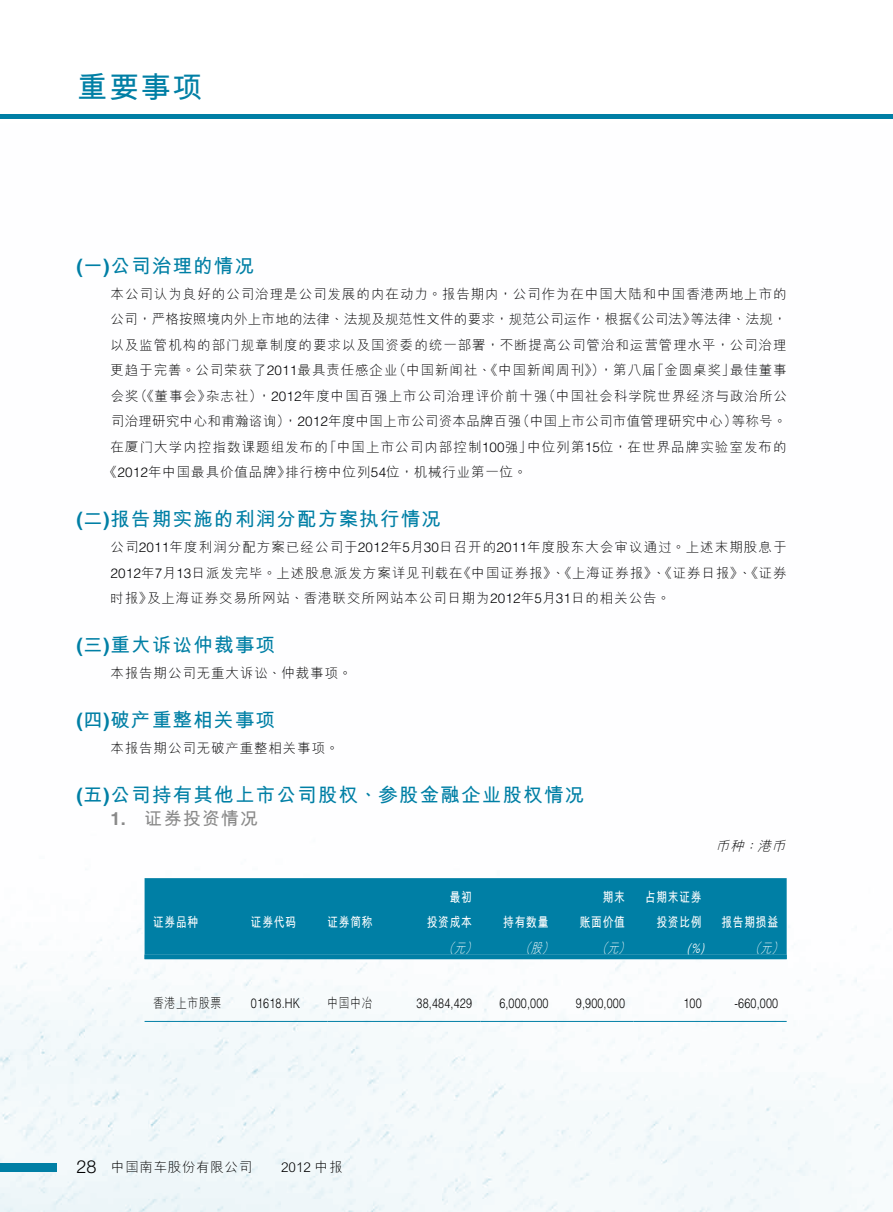
<style>
.page{position:relative;width:893px;height:1212px;background:#fff}
.page>*{position:absolute;margin:0;border:0;box-sizing:border-box;transform-origin:0 0}
.t1{font:700 30px "M Hei HKS";color:#007fa5}
.t2{font:700 19.5px "M Hei HKS";letter-spacing:.065em;color:#007fa5}
.t3{font:700 18px "M Hei HKS";letter-spacing:.065em;color:#898989}
.t4{font:300 13.5px/25.5px "M Hei HKS";letter-spacing:.065em;color:#000;text-align:justify}
.t5{font:300 13.5px "M Hei HKS";letter-spacing:.025em;color:#000}
.t6{font:300 13.5px "M Hei HKS";letter-spacing:.02em;color:#000}
.t7{font:300 13.5px "Helvetica LT Std";letter-spacing:.015em;color:#000;scale:.8 1}
.t8{font:700 13.5px/25.5px "M Hei HKS";letter-spacing:.065em;color:#fff;text-align:right;scale:.8 1}
.t9{font:italic 300 13.5px "M Hei HKS";color:#fff;scale:.8 1}
.t10{font:300 13.5px "M Hei HKS";letter-spacing:.065em;color:#000;scale:.8 1}
.t11{font:italic 300 13.5px "M Hei HKS";color:#000}
.t12{font:italic 300 13.5px "Helvetica LT Std";color:#fff;scale:.8 1}
.s1{font-family:"Helvetica LT Std"}
.s2{font-family:"Helvetica Neue LT Std";font-size:18px}
</style>
<div class="page">
<img style="left:0;top:878px;width:893px;height:334px">
<hr style="left:0;top:115px;width:893px;height:4px;background:#007fa5">
<div style="left:0;top:1163px;width:57px;height:8px;background:#007fa5"></div>
<div style="left:145px;top:878px;width:642px;height:77px;background:#007fa5"></div>
<hr style="left:145px;top:955px;width:106px;height:4px;background:#007fa5">
<hr style="left:251px;top:955px;width:76px;height:4px;background:#007fa5">
<hr style="left:327px;top:955px;width:77px;height:4px;background:#007fa5">
<hr style="left:404px;top:955px;width:76px;height:4px;background:#007fa5">
<hr style="left:480px;top:955px;width:77px;height:4px;background:#007fa5">
<hr style="left:557px;top:955px;width:77px;height:4px;background:#007fa5">
<hr style="left:634px;top:955px;width:76px;height:4px;background:#007fa5">
<hr style="left:710px;top:955px;width:77px;height:4px;background:#007fa5">
<hr style="left:145px;top:1021px;width:106px;height:1px;background:#007fa5">
<hr style="left:251px;top:1021px;width:76px;height:1px;background:#007fa5">
<hr style="left:327px;top:1021px;width:77px;height:1px;background:#007fa5">
<hr style="left:404px;top:1021px;width:76px;height:1px;background:#007fa5">
<hr style="left:480px;top:1021px;width:77px;height:1px;background:#007fa5">
<hr style="left:557px;top:1021px;width:77px;height:1px;background:#007fa5">
<hr style="left:634px;top:1021px;width:76px;height:1px;background:#007fa5">
<hr style="left:710px;top:1021px;width:77px;height:1px;background:#007fa5">
<h1 class="t1" style="left:77px;top:65px;width:127px">重要事項</h1>
<h2 class="t2" style="left:77px;top:251px;width:180px"><span class="s1">(</span>一<span class="s1">)</span>公司治理的情況</h2>
<p class="t4" style="left:111px;top:281px;width:678px">本公司認為良好的公司治理是公司發展的內在動力。報告期內，公司作為在中國大陸和中國香港兩地上市的</p>
<p class="t6" style="left:111px;top:310px;width:677px">公司，嚴格按照境內外上市地的法律、法規及規範性文件的要求，規範公司運作，根據《公司法》等法律、法規，</p>
<p class="t4" style="left:110px;top:332px;width:678px">以及監管機構的部門規章制度的要求以及國資委的統一部署，不斷提高公司管治和運營管理水平，公司治理</p>
<p class="t4" style="left:110px;top:357px;width:678px">更趨於完善。公司榮獲了<span class="s1">2011</span>最具責任感企業（中國新聞社、《中國新聞周刊》），第八屆「金圓桌獎」最佳董事</p>
<p class="t4" style="left:111px;top:383px;width:678px">會獎（《董事會》雜誌社），<span class="s1">2012</span>年度中國百強上市公司治理評價前十強（中國社會科學院世界經濟與政治所公</p>
<p class="t5" style="left:111px;top:412px;width:677px">司治理研究中心和甫瀚諮詢），<span class="s1">2012</span>年度中國上市公司資本品牌百強（中國上市公司市值管理研究中心）等稱號。</p>
<p class="t4" style="left:111px;top:434px;width:677px">在廈門大學內控指數課題組發佈的「中國上市公司內部控制<span class="s1">100</span>強」中位列第<span class="s1">15</span>位，在世界品牌實驗室發佈的</p>
<p class="t4" style="left:104px;top:459px;width:425px">《<span class="s1">2012</span>年中國最具價值品牌》排行榜中位列<span class="s1">54</span>位，機械行業第一位。</p>
<h2 class="t2" style="left:77px;top:505px;width:366px"><span class="s1">(</span>二<span class="s1">)</span>報告期實施的利潤分配方案執行情況</h2>
<p class="t4" style="left:110px;top:534px;width:678px">公司<span class="s1">2011</span>年度利潤分配方案已經公司於<span class="s1">2012</span>年<span class="s1">5</span>月<span class="s1">30</span>日召開的<span class="s1">2011</span>年度股東大會審議通過。上述末期股息於<span class="s1">2012</span>年<span class="s1">7</span>月<span class="s1">13</span>日派發完畢。上述股息派發方案詳見刊載在《中國證券報》、《上海證券報》、《證券日報》、《證券時報》及上海證券交易所網站、香港聯交所網站本公司日期為<span class="s1">2012</span>年<span class="s1">5</span>月<span class="s1">31</span>日的相關公告。</p>
<h2 class="t2" style="left:77px;top:631px;width:200px"><span class="s1">(</span>三<span class="s1">)</span>重大訴訟仲裁事項</h2>
<p class="t4" style="left:111px;top:660px;width:243px">本報告期公司無重大訴訟、仲裁事項。</p>
<h2 class="t2" style="left:77px;top:706px;width:200px"><span class="s1">(</span>四<span class="s1">)</span>破產重整相關事項</h2>
<p class="t4" style="left:111px;top:735px;width:230px">本報告期公司無破產重整相關事項。</p>
<h2 class="t2" style="left:77px;top:781px;width:510px"><span class="s1">(</span>五<span class="s1">)</span>公司持有其他上市公司股權、參股金融企業股權情況</h2>
<h3 class="t3" style="left:111px;top:805px;width:149px"><span class="s1">1.</span> 證券投資情況</h3>
<p class="t11" style="left:716px;top:836px;width:76px">幣種：港幣</p>
<p class="t8" style="left:153px;top:908px;width:58px">證券品種</p>
<p class="t8" style="left:251px;top:908px;width:58px">證券代碼</p>
<p class="t8" style="left:327px;top:908px;width:58px">證券簡稱</p>
<p class="t8" style="left:427px;top:883px;width:58px">最初<br>投資成本</p>
<p class="t8" style="left:503px;top:908px;width:58px">持有數量</p>
<p class="t8" style="left:580px;top:883px;width:58px">期末<br>賬面價值</p>
<p class="t8" style="left:645px;top:883px;width:72px">佔期末證券投資比例</p>
<p class="t8" style="left:721px;top:908px;width:72px">報告期損益</p>
<p class="t9" style="left:443px;top:938px;width:48px">（元）</p>
<p class="t9" style="left:520px;top:938px;width:48px">（股）</p>
<p class="t9" style="left:596px;top:938px;width:48px">（元）</p>
<p class="t12" style="left:687px;top:940px;width:28px">(%)</p>
<p class="t9" style="left:749px;top:938px;width:48px">（元）</p>
<p class="t10" style="left:153px;top:994px;width:87px">香港上市股票</p>
<p class="t7" style="left:251px;top:995px;width:63px">01618.HK</p>
<p class="t10" style="left:327px;top:994px;width:58px">中國中冶</p>
<p class="t7" style="left:417px;top:995px;width:71px">38,484,429</p>
<p class="t7" style="left:499px;top:995px;width:63px">6,000,000</p>
<p class="t7" style="left:576px;top:995px;width:63px">9,900,000</p>
<p class="t7" style="left:683px;top:995px;width:24px">100</p>
<p class="t7" style="left:734px;top:995px;width:56px">-660,000</p>
<p class="t4" style="left:76px;top:1154px;width:177px"><span class="s2">28</span> 中國南車股份有限公司</p>
<p class="t4" style="left:281px;top:1154px;width:63px">2012 中報</p>
</div>
